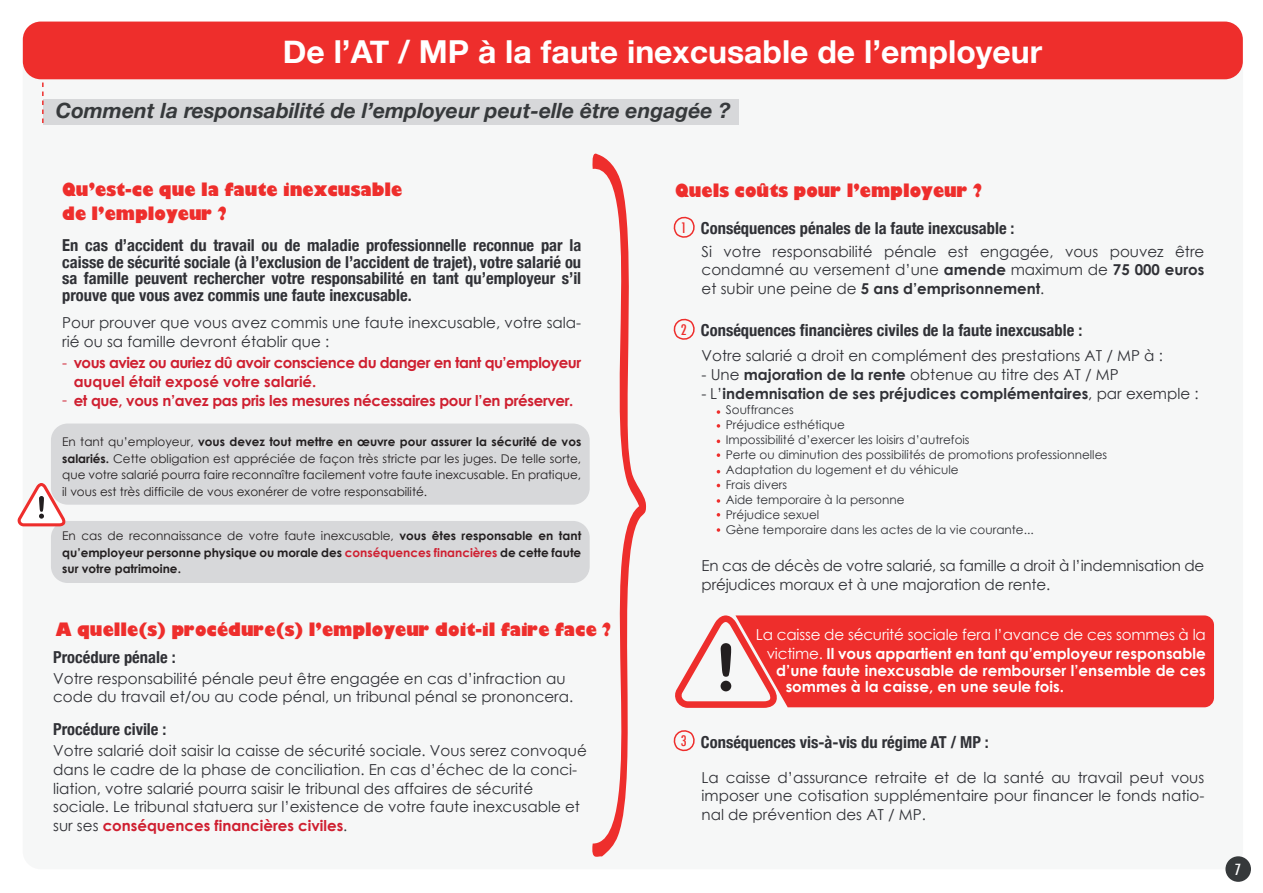
<style>
.page{position:relative;width:1263px;height:893px;background:#fff}
.page>*{position:absolute;margin:0;border:0;box-sizing:border-box;transform-origin:0 0}
.t1{font:700 31.65px "Helvetica Neue";color:#fff}
.t2{font:italic 700 21px "Helvetica Neue";color:#36393b}
.t3{font:800 18px/24px "Gill Sans";color:#ee2e2c;scale:.89 1}
.t4{font:700 condensed 16.5px/16.5px "Helvetica Neue";color:#303136;text-align:justify}
.t5{font:15.15px/18.8px "Century Gothic";color:#303136}
.t6{font:15.15px/18.8px "Century Gothic";letter-spacing:-.01em;color:#fff;text-align:right}
.t7{font:700 15.15px/16.5px "Century Gothic";color:#fff}
.t8{font:700 15px/18.8px "Century Gothic";letter-spacing:-.02em;color:#cf1f30}
.t9{font:700 15px "Century Gothic";color:#303136}
.t10{font:700 15px "Century Gothic";color:#cf1f30}
.t11{font:500 condensed 15px "Futura";color:#fff}
.t12{font:500 condensed 14.1px "Futura";color:#ee2e2c}
.t13{font:12px/16.5px "Century Gothic";color:#231f20;text-align:justify}
.t14{font:12px/15px "Century Gothic";color:#303136}
.t15{font:700 12px/16.5px "Century Gothic";color:#231f20;text-align:justify}
.s1{font-weight:400;font-size:15.15px}
.s2{font-weight:700}
.s3{font-weight:400}
.s4{color:#cf1f30}
.s5{font-weight:400;font-size:15.15px;color:#303136}
.s6{font-weight:400;color:#303136}
.s7{font-weight:700;font-size:15px}
</style>
<div class="page">
<div style="left:23px;top:22px;width:1220px;height:847px;background:#f6f7f7;border-radius:18px"></div>
<div style="left:1225px;top:856px;width:26px;height:26px;background:#36393b;border-radius:50%"></div>
<div style="left:23px;top:22px;width:1220px;height:57px;background:#ee2e2c;border-radius:18px"></div>
<svg style="left:592px;top:153px;width:54px;height:704px"></svg>
<div style="left:51px;top:423px;width:539px;height:82px;background:#d7d8da;border-radius:17px"></div>
<div style="left:51px;top:521px;width:539px;height:62px;background:#d7d8da;border-radius:17px"></div>
<svg style="left:717px;top:410px;width:3px;height:4px"></svg>
<svg style="left:717px;top:424px;width:3px;height:4px"></svg>
<svg style="left:717px;top:453px;width:3px;height:4px"></svg>
<svg style="left:717px;top:499px;width:3px;height:4px"></svg>
<svg style="left:717px;top:513px;width:3px;height:4px"></svg>
<svg style="left:717px;top:528px;width:3px;height:4px"></svg>
<div style="left:43px;top:99px;width:695px;height:25px;background:#d7d8da"></div>
<svg style="left:42px;top:79px;width:2px;height:44px"></svg>
<svg style="left:675px;top:615px;width:539px;height:93px;background:#ed4745"></svg>
<div style="left:720px;top:681px;width:11px;height:10px;background:#231f20;border-radius:50%"></div>
<svg style="left:17px;top:483px;width:49px;height:43px"></svg>
<svg style="left:673px;top:730px;width:22px;height:22px"></svg>
<svg style="left:673px;top:318px;width:22px;height:22px"></svg>
<svg style="left:673px;top:216px;width:22px;height:22px"></svg>
<h1 class="t1" style="left:283px;top:32px;width:761px">De l’AT / MP à la faute inexcusable de l’employeur</h1>
<h2 class="t2" style="left:56px;top:98px;width:676px">Comment la responsabilité de l’employeur peut-elle être engagée ?</h2>
<p class="t3" style="left:62px;top:178px;width:384px">Qu’est-ce que la faute inexcusable de l’employeur ?</p>
<p class="t4" style="left:62px;top:237px;width:521px">En cas d’accident du travail ou de maladie professionnelle reconnue par la caisse de sécurité sociale (à l’exclusion de l’accident de trajet), votre salarié ou sa famille peuvent rechercher votre responsabilité en tant qu’employeur s’il prouve que vous avez commis une faute inexcusable.</p>
<p class="t5" style="left:62px;top:314px;width:521px">Pour prouver que vous avez commis une faute inexcusable, votre sala&shy;rié ou sa famille devront établir que :</p>
<p class="t8" style="left:74px;top:355px;width:509px;text-indent:-12px"><span class="s1">-</span> vous aviez ou auriez dû avoir conscience du danger en tant qu’employeur auquel était exposé votre salarié.</p>
<p class="t8" style="left:62px;top:392px;width:513px"><span class="s1">-</span> et que, vous n’avez pas pris les mesures nécessaires pour l’en préserver.</p>
<p class="t13" style="left:62px;top:434px;width:521px">En tant qu’employeur, <span class="s2">vous devez tout mettre en œuvre pour assurer la sécurité de vos salariés.</span> Cette obligation est appréciée de façon très stricte par les juges. De telle sorte, que votre salarié pourra faire reconnaître facilement votre faute inexcusable. En pratique, il vous est très difficile de vous exonérer de votre responsabilité.</p>
<p class="t15" style="left:62px;top:528px;width:521px"><span class="s3">En cas de reconnaissance de votre faute inexcusable,</span> vous êtes responsable en tant qu’employeur personne physique ou morale des <span class="s4">conséquences financières</span> de cette faute sur votre patrimoine.</p>
<p class="t3" style="left:56px;top:618px;width:626px">A quelle(s) procédure(s) l’employeur doit-il faire face ?</p>
<p class="t4" style="left:53px;top:648px;width:124px">Procédure pénale :</p>
<p class="t5" style="left:53px;top:670px;width:522px">Votre responsabilité pénale peut être engagée en cas d’infraction au code du travail et/ou au code pénal, un tribunal pénal se prononcera.</p>
<p class="t4" style="left:53px;top:721px;width:115px">Procédure civile :</p>
<p class="t5" style="left:53px;top:742px;width:535px">Votre salarié doit saisir la caisse de sécurité sociale. Vous serez convoqué dans le cadre de la phase de conciliation. En cas d’échec de la conci&shy;liation, votre salarié pourra saisir le tribunal des affaires de sécurité sociale. Le tribunal statuera sur l’existence de votre faute inexcusable et</p>
<p class="t10" style="left:53px;top:819px;width:296px"><span class="s5">sur ses</span> conséquences financières civiles<span class="s6">.</span></p>
<p class="t3" style="left:675px;top:180px;width:347px">Quels coûts pour l’employeur ?</p>
<p class="t12" style="left:681px;top:221px;width:7px">1</p>
<p class="t12" style="left:681px;top:323px;width:7px">2</p>
<p class="t4" style="left:701px;top:220px;width:315px">Conséquences pénales de la faute inexcusable :</p>
<p class="t5" style="left:701px;top:243px;width:504px">Si votre responsabilité pénale est engagée, vous pouvez être condamné au versement d’une <span class="s7">amende</span> maximum de <span class="s7">75 000 euros</span></p>
<p class="t9" style="left:701px;top:282px;width:344px"><span class="s1">et subir une peine de</span> 5 ans d’emprisonnement<span class="s1">.</span></p>
<p class="t4" style="left:701px;top:322px;width:383px">Conséquences financières civiles de la faute inexcusable :</p>
<p class="t5" style="left:701px;top:348px;width:463px">Votre salarié a droit en complément des prestations AT / MP à :</p>
<p class="t5" style="left:701px;top:366px;width:419px">- Une <span class="s7">majoration de la rente</span> obtenue au titre des AT / MP</p>
<p class="t9" style="left:701px;top:386px;width:498px"><span class="s1">- L’</span>indemnisation de ses préjudices complémentaires<span class="s1">, par exemple :</span></p>
<p class="t14" style="left:726px;top:403px;width:383px">Souffrances<br>Préjudice esthétique<br>Impossibilité d’exercer les loisirs d’autrefois<br>Perte ou diminution des possibilités de promotions professionnelles Adaptation du logement et du véhicule<br>Frais divers<br>Aide temporaire à la personne<br>Préjudice sexuel<br>Gène temporaire dans les actes de la vie courante...</p>
<p class="t5" style="left:701px;top:557px;width:504px">En cas de décès de votre salarié, sa famille a droit à l’indemnisation de préjudices moraux et à une majoration de rente.</p>
<p class="t6" style="left:756px;top:627px;width:451px">La caisse de sécurité sociale fera l’avance de ces sommes à la victime. <span class="s2">Il vous appartient en tant qu’employeur responsable</span></p>
<p class="t7" style="left:786px;top:663px;width:422px;text-indent:-9px">d’une faute inexcusable de rembourser l’ensemble de ces sommes à la caisse, en une seule fois.</p>
<p class="t12" style="left:681px;top:734px;width:7px">3</p>
<p class="t4" style="left:701px;top:733px;width:289px">Conséquences vis-à-vis du régime AT / MP :</p>
<p class="t5" style="left:701px;top:769px;width:504px;text-align:justify">La caisse d’assurance retraite et de la santé au travail peut vous imposer une cotisation supplémentaire pour financer le fonds natio&shy;nal de prévention des AT / MP.</p>
<p class="t11" style="left:1235px;top:863px;width:8px">7</p>
</div>
